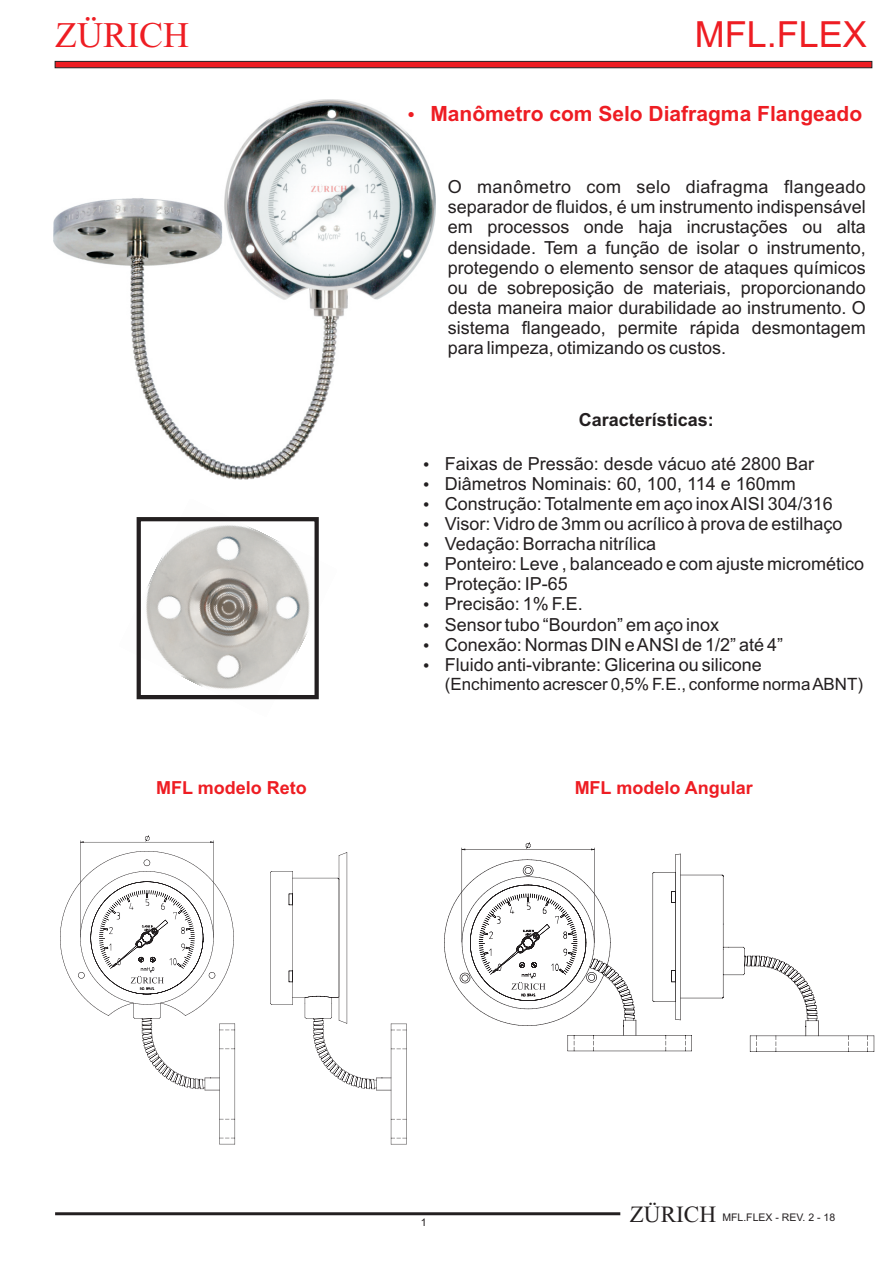
<style>
.page{position:relative;width:893px;height:1263px;background:#fff}
.page>*{position:absolute;margin:0;border:0;box-sizing:border-box;transform-origin:0 0}
.t1{font:36px "Arial";color:#ee1d23}
.t2{font:36px "Times New Roman";color:#ee1d23}
.t3{font:700 21px "Arial";color:#ee1d23}
.t4{font:18px/20.1px "Arial";color:#231f20;text-align:justify}
.t5{font:700 18px "Arial";color:#ee1d23}
.t6{font:700 18px "Arial";color:#231f20}
.t7{font:16.95px "Arial";color:#231f20}
.t8{font:10.5px "Arial";color:#231f20}
.s1{font-family:"Times New Roman";font-size:23.25px}
</style>
<div class="page">
<img style="left:136px;top:517px;width:183px;height:183px">
<div style="left:137px;top:517px;width:182px;height:182px;border:4px solid #231f20"></div>
<img style="left:53px;top:99px;width:383px;height:381px">
<hr style="left:55px;top:1212px;width:565px;height:3px;background:#231f20">
<svg style="left:55px;top:61px;width:817px;height:7px;background:#be2025"></svg>
<svg style="left:461px;top:842px;width:134px;height:12px"></svg>
<svg style="left:444px;top:854px;width:208px;height:197px"></svg>
<svg style="left:652px;top:854px;width:222px;height:198px"></svg>
<svg style="left:141px;top:1023px;width:95px;height:121px"></svg>
<svg style="left:80px;top:835px;width:134px;height:16px"></svg>
<svg style="left:313px;top:1003px;width:93px;height:141px"></svg>
<svg style="left:60px;top:851px;width:287px;height:172px"></svg>
<svg style="left:409px;top:112px;width:5px;height:5px"></svg>
<svg style="left:424px;top:462px;width:5px;height:4px"></svg>
<h1 class="t2" style="left:55px;top:22px;width:135px">ZÜRICH</h1>
<h1 class="t1" style="left:695px;top:21px;width:174px">MFL.FLEX</h1>
<p class="t3" style="left:430px;top:105px;width:433px">Manômetro com Selo Diafragma Flangeado</p>
<p class="t4" style="left:448px;top:179px;width:419px">O manômetro com selo diafragma flangeado separador de fluidos, é um instrumento indispensável em processos onde haja incrustações ou alta densidade. Tem a função de isolar o instrumento, protegendo o elemento sensor de ataques químicos ou de sobreposição de materiais, proporcionando desta maneira maior durabilidade ao instrumento. O sistema flangeado, permite rápida desmontagem para limpeza, otimizando os custos.</p>
<p class="t6" style="left:579px;top:413px;width:137px">Características:</p>
<p class="t4" style="left:445px;top:455px;width:421px;text-align:left">Faixas de Pressão: desde vácuo até 2800 Bar Diâmetros Nominais: 60, 100, 114 e 160mm Construção: Totalmente em aço inox AISI 304/316<br>Visor: Vidro de 3mm ou acrílico à prova de estilhaço Vedação: Borracha nitrílica<br>Ponteiro: Leve , balanceado e com ajuste micromético Proteção: IP-65<br>Precisão: 1% F.E.<br>Sensor tubo “Bourdon” em aço inox<br>Conexão: Normas DIN e ANSI de 1/2” até 4”<br>Fluido anti-vibrante: Glicerina ou silicone</p>
<p class="t7" style="left:445px;top:678px;width:420px">(Enchimento acrescer 0,5% F.E., conforme norma ABNT)</p>
<p class="t5" style="left:156px;top:780px;width:152px">MFL modelo Reto</p>
<p class="t5" style="left:575px;top:780px;width:179px">MFL modelo Angular</p>
<p class="t8" style="left:421px;top:1218px;width:7px">1</p>
<p class="t8" style="left:630px;top:1213px;width:207px"><span class="s1">ZÜRICH</span> MFL.FLEX - REV. 2 - 18</p>
</div>
